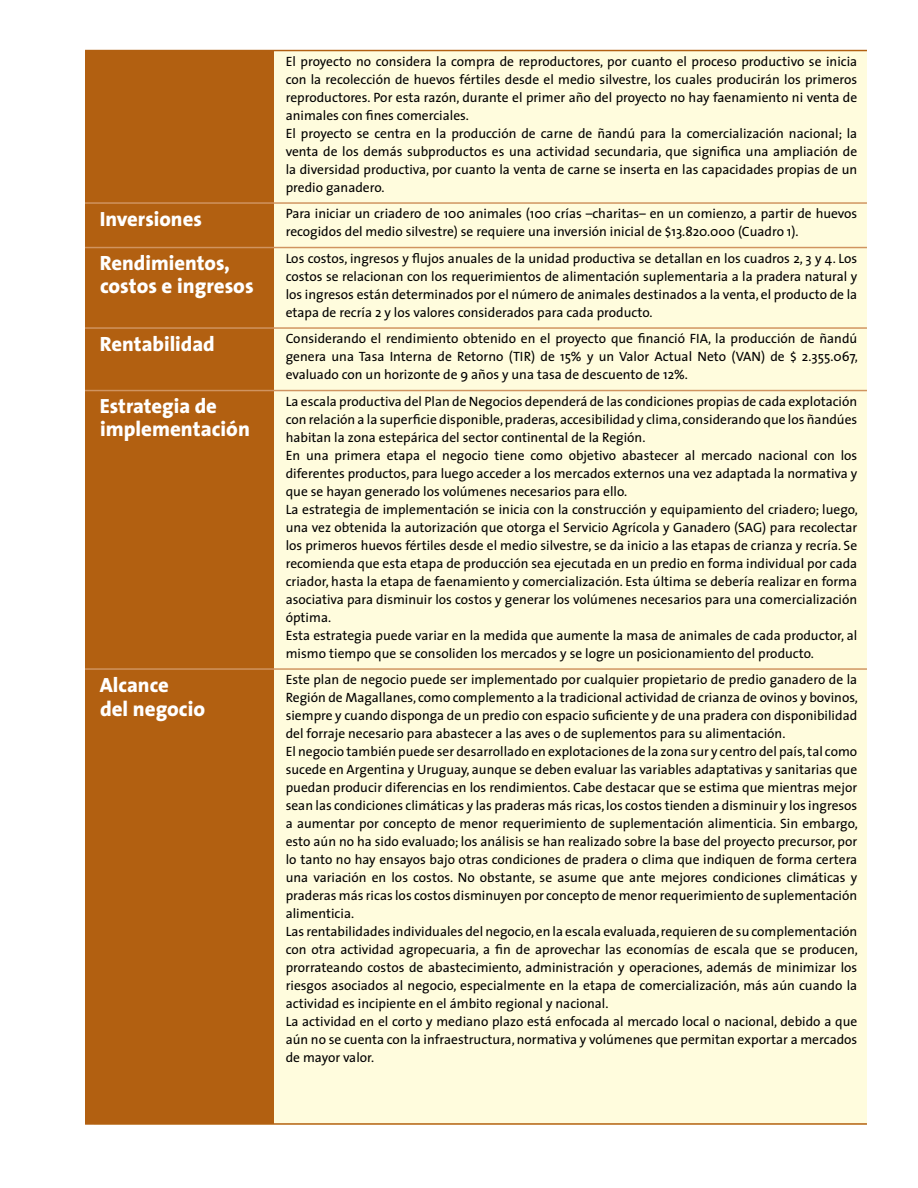
<style>
.page{position:relative;width:918px;height:1188px;background:#fff}
.page>*{position:absolute;margin:0;border:0;box-sizing:border-box;transform-origin:0 0}
.t1{font:800 21px "The Sans";color:#fff}
.t2{font:800 20.7px "The Sans";color:#fff}
.t3{font:13.5px/18px "The Sans";color:#000}
</style>
<div class="page">
<div style="left:94px;top:51px;width:773px;height:1073px;background:#fffcdd"></div>
<div style="left:85px;top:51px;width:188px;height:1073px;background:#b26011"></div>
<hr style="left:85px;top:50px;width:782px;height:1px;background:#b26011">
<hr style="left:85px;top:202px;width:782px;height:2px;background:#d09460">
<hr style="left:85px;top:247px;width:782px;height:1px;background:#d09460">
<hr style="left:85px;top:327px;width:782px;height:2px;background:#d09460">
<hr style="left:85px;top:390px;width:782px;height:1px;background:#d09460">
<hr style="left:85px;top:668px;width:782px;height:2px;background:#d09460">
<hr style="left:85px;top:1123px;width:782px;height:2px;background:#b26011">
<p class="t3" style="left:286px;top:52px;width:573px">El proyecto no considera la compra de reproductores, por cuanto el proceso productivo se inicia con la recolección de huevos fértiles desde el medio silvestre, los cuales producirán los primeros reproductores. Por esta razón, durante el primer año del proyecto no hay faenamiento ni venta de animales con fines comerciales.<br>El proyecto se centra en la producción de carne de ñandú para la comercialización nacional; la venta de los demás subproductos es una actividad secundaria, que significa una ampliación de la diversidad productiva, por cuanto la venta de carne se inserta en las capacidades propias de un predio ganadero.</p>
<h2 class="t2" style="left:100px;top:201px;width:104px">Inversiones</h2>
<p class="t3" style="left:286px;top:204px;width:573px">Para iniciar un criadero de 100 animales (100 crías –charitas– en un comienzo, a partir de huevos recogidos del medio silvestre) se requiere una inversión inicial de $13.820.000 (Cuadro 1).</p>
<h2 class="t2" style="left:100px;top:246px;width:132px">Rendimientos,</h2>
<p class="t3" style="left:286px;top:249px;width:573px;text-align:justify">Los costos, ingresos y flujos anuales de la unidad productiva se detallan en los cuadros 2, 3 y 4. Los costos se relacionan con los requerimientos de alimentación suplementaria a la pradera natural y los ingresos están determinados por el número de animales destinados a la venta, el producto de la etapa de recría 2 y los valores considerados para cada producto.</p>
<h2 class="t2" style="left:100px;top:326px;width:117px">Rentabilidad</h2>
<p class="t3" style="left:286px;top:329px;width:574px;text-align:justify">Considerando el rendimiento obtenido en el proyecto que financió FIA, la producción de ñandú genera una Tasa Interna de Retorno (TIR) de 15% y un Valor Actual Neto (VAN) de $ 2.355.067, evaluado con un horizonte de 9 años y una tasa de descuento de 12%.</p>
<h2 class="t2" style="left:100px;top:389px;width:119px">Estrategia de</h2>
<p class="t3" style="left:286px;top:392px;width:574px">La escala productiva del Plan de Negocios dependerá de las condiciones propias de cada explotación con relación a la superficie disponible, praderas, accesibilidad y clima, considerando que los ñandúes habitan la zona estepárica del sector continental de la Región.<br>En una primera etapa el negocio tiene como objetivo abastecer al mercado nacional con los diferentes productos, para luego acceder a los mercados externos una vez adaptada la normativa y que se hayan generado los volúmenes necesarios para ello.<br>La estrategia de implementación se inicia con la construcción y equipamiento del criadero; luego, una vez obtenida la autorización que otorga el Servicio Agrícola y Ganadero (SAG) para recolectar los primeros huevos fértiles desde el medio silvestre, se da inicio a las etapas de crianza y recría. Se recomienda que esta etapa de producción sea ejecutada en un predio en forma individual por cada criador, hasta la etapa de faenamiento y comercialización. Esta última se debería realizar en forma asociativa para disminuir los costos y generar los volúmenes necesarios para una comercialización óptima.<br>Esta estrategia puede variar en la medida que aumente la masa de animales de cada productor, al mismo tiempo que se consoliden los mercados y se logre un posicionamiento del producto.</p>
<h2 class="t2" style="left:100px;top:667px;width:71px">Alcance</h2>
<p class="t3" style="left:286px;top:670px;width:574px">Este plan de negocio puede ser implementado por cualquier propietario de predio ganadero de la Región de Magallanes, como complemento a la tradicional actividad de crianza de ovinos y bovinos, siempre y cuando disponga de un predio con espacio suficiente y de una pradera con disponibilidad del forraje necesario para abastecer a las aves o de suplementos para su alimentación.<br>El negocio también puede ser desarrollado en explotaciones de la zona sur y centro del país, tal como sucede en Argentina y Uruguay, aunque se deben evaluar las variables adaptativas y sanitarias que puedan producir diferencias en los rendimientos. Cabe destacar que se estima que mientras mejor sean las condiciones climáticas y las praderas más ricas, los costos tienden a disminuir y los ingresos a aumentar por concepto de menor requerimiento de suplementación alimenticia. Sin embargo, esto aún no ha sido evaluado; los análisis se han realizado sobre la base del proyecto precursor, por lo tanto no hay ensayos bajo otras condiciones de pradera o clima que indiquen de forma certera una variación en los costos. No obstante, se asume que ante mejores condiciones climáticas y praderas más ricas los costos disminuyen por concepto de menor requerimiento de suplementación alimenticia.<br>Las rentabilidades individuales del negocio, en la escala evaluada, requieren de su complementación con otra actividad agropecuaria, a fin de aprovechar las economías de escala que se producen, prorrateando costos de abastecimiento, administración y operaciones, además de minimizar los riesgos asociados al negocio, especialmente en la etapa de comercialización, más aún cuando la actividad es incipiente en el ámbito regional y nacional.<br>La actividad en el corto y mediano plazo está enfocada al mercado local o nacional, debido a que aún no se cuenta con la infraestructura, normativa y volúmenes que permitan exportar a mercados de mayor valor.</p>
<h1 class="t1" style="left:100px;top:269px;width:155px">costos e ingresos</h1>
<h1 class="t1" style="left:100px;top:411px;width:151px">implementación</h1>
<h1 class="t1" style="left:100px;top:691px;width:107px">del negocio</h1>
</div>
